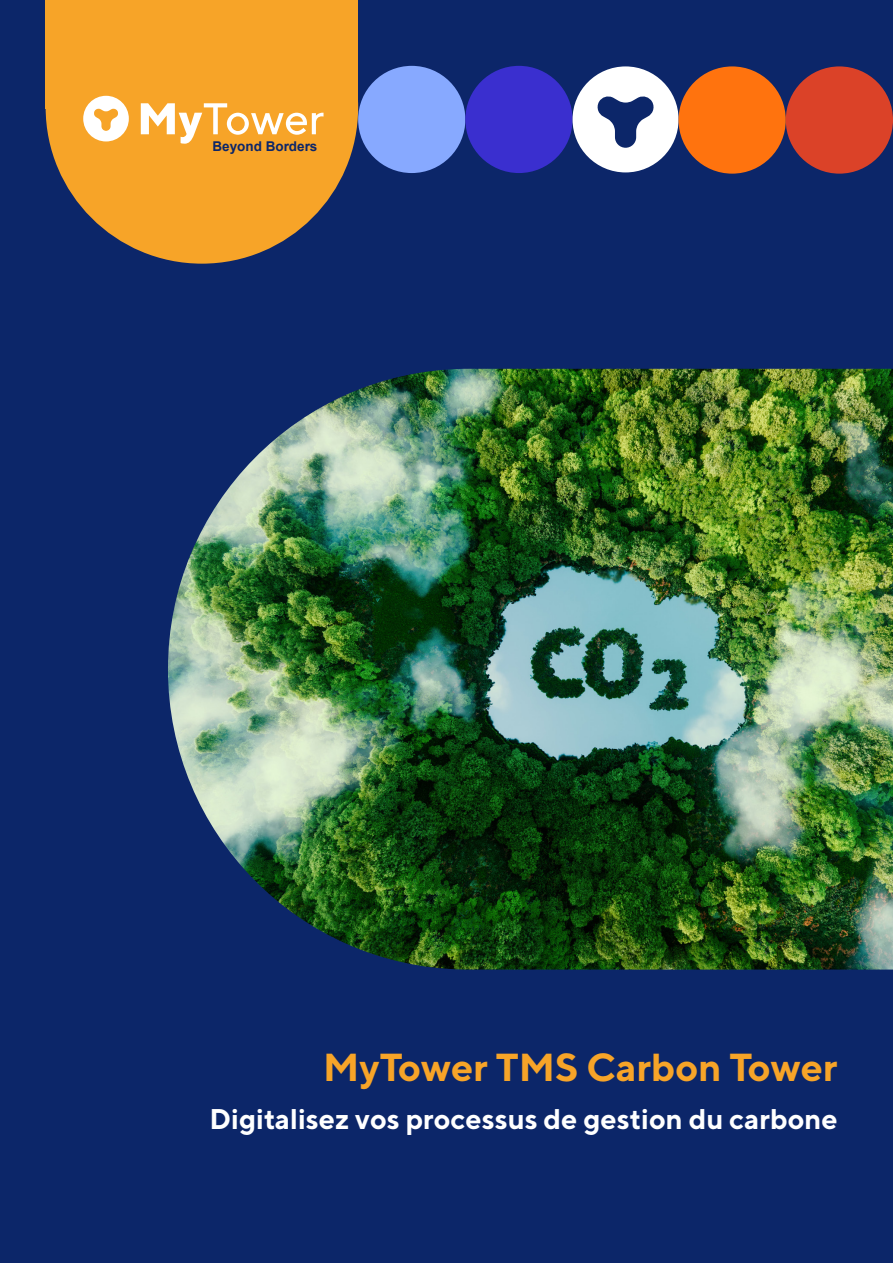
<style>
.page{position:relative;width:893px;height:1263px;background:#0c2669}
.page>*{position:absolute;margin:0;border:0;box-sizing:border-box;transform-origin:0 0}
.t1{font:700 39px "TT Norms";color:#f7a428}
.t2{font:700 28.5px "TT Norms";color:#fff}
.t3{font:700 13.5px "Arial";color:#0c2669}
</style>
<div class="page">
<svg style="left:46px;top:0;width:312px;height:264px;background:#d59131"></svg>
<svg style="left:83px;top:96px;width:46px;height:45px;background:#fcdeb1"></svg>
<svg style="left:141px;top:103px;width:183px;height:41px;background:#f9be66"></svg>
<div style="left:358px;top:66px;width:107px;height:107px;background:#87a9ff;border-radius:50%"></div>
<div style="left:465px;top:66px;width:108px;height:107px;background:#3a2fcf;border-radius:50%"></div>
<svg style="left:573px;top:66px;width:106px;height:106px"></svg>
<div style="left:679px;top:66px;width:107px;height:108px;background:#ff730e;border-radius:50%"></div>
<div style="left:786px;top:66px;width:107px;height:108px;background:#db4228;border-radius:50%"></div>
<img style="left:168px;top:369px;width:725px;height:600px">
<p class="t3" style="left:212px;top:137px;width:107px">Beyond Borders</p>
<p class="t1" style="left:323px;top:1043px;width:516px">MyTower TMS Carbon Tower</p>
<p class="t2" style="left:210px;top:1101px;width:630px">Digitalisez vos processus de gestion du carbone</p>
</div>
